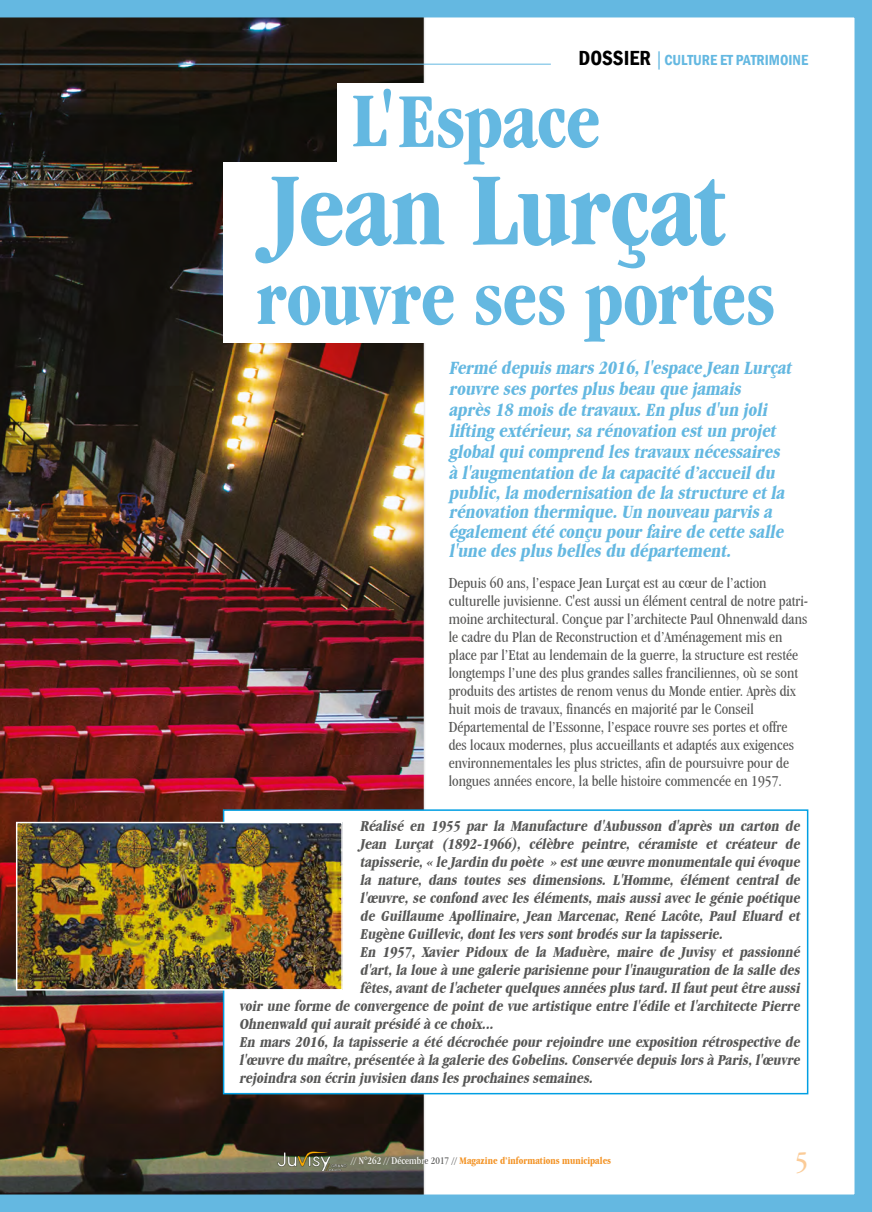
<style>
.page{position:relative;width:872px;height:1212px;background:#fff}
.page>*{position:absolute;margin:0;border:0;box-sizing:border-box;transform-origin:0 0}
.t1{font:700 condensed 108px "Garamond IT Cby BT";letter-spacing:-.02em;color:#64b8e1}
.t2{font:700 condensed 80.4px "Garamond IT Cby BT";letter-spacing:-.015em;color:#64b8e1}
.t3{font:condensed 30px "Garamond IT Cby BT";color:#fbcb97}
.t4{font:italic 700 condensed 19.5px/20.4px "Garamond IT Cby BT";color:#64b8e1}
.t5{font:italic 700 condensed 15.75px "Garamond IT Cby BT";color:#575756}
.t6{font:condensed 15.75px/18px "Garamond IT Cby BT";color:#575756}
.t7{font:600 condensed 15px "Franklin Gothic";color:#64b8e1}
.t8{font:700 condensed 10.5px "Garamond IT Cby BT";color:#f39325}
.s1{font-size:21px;color:#000}
.s2{font-weight:400;color:#fff}
.s3{font-weight:400;color:#575756}
.s4{color:#575756}
</style>
<div class="page">
<img style="left:0;top:0;width:872px;height:1212px">
<img style="left:276px;top:1148px;width:72px;height:22px">
<hr style="left:0;top:64px;width:551px;height:1px;background:#64b8e1">
<div style="left:223px;top:809px;width:585px;height:285px;background:#fff;border:2px solid #009fe3"></div>
<div style="left:337px;top:83px;width:330px;height:112px;background:#fff"></div>
<div style="left:223px;top:162px;width:445px;height:180px;background:#fff"></div>
<img style="left:19px;top:825px;width:321px;height:162px">
<div style="left:16px;top:822px;width:327px;height:168px;border:2px solid #fff"></div>
<p class="t7" style="left:578px;top:50px;width:231px"><span class="s1">DOSSIER</span> │CULTURE ET PATRIMOINE</p>
<h2 class="t2" style="left:351px;top:74px;width:251px">L'Espace</h2>
<h1 class="t1" style="left:269px;top:146px;width:458px">Jean Lurçat</h1>
<h2 class="t2" style="left:256px;top:251px;width:521px">rouvre ses portes</h2>
<p class="t4" style="left:449px;top:357px;width:348px">Fermé depuismars2016,l'espace Jean Lurçat rouvre sesportesplusbeau que jamais après18 moisde travaux.En plusd'un joli lifting extérieur,sa rénovation estun proj et globalquicomprend lestravaux nécessaires à l'augmentation de la capacité d’accueildu public,la modernisation de la structure etla rénovation thermique.Un nouveau parvisa égalementété conçu p our faire de cette salle l'une desplusbellesdu département.</p>
<p class="t6" style="left:449px;top:574px;width:361px">Depuis 60 ans, l’espace Jean Lurçat est au cœur de l’action culturelle juvisienne. C'est aussi un élément central de notre patri&shy;moine architectural. Conçue par l’architecte Paul Ohnenwald dans le cadre du Plan de Reconstruction et d’Aménagement mis en place par l’Etat au lendemain de la guerre, la structure est restée longtemps l’une des plus grandes salles franciliennes, où se sont produits des artistes de renom venus du Monde entier. Après dix huit mois de travaux, financés en majorité par le Conseil Départemental de l’Essonne, l’espace rouvre ses portes et offre des locaux modernes, plus accueillants et adaptés aux exigences environnementales les plus strictes, afin de poursuivre pour de longues années encore, la belle histoire commencée en 1957.</p>
<p class="t5" style="left:360px;top:816px;width:444px">Réalisé en 1955 par la Manufacture d'Aubusson d'après un carton de</p>
<p class="t5" style="left:360px;top:834px;width:444px">Jean Lurçat (1892-1966), célèbre peintre, céramiste et créateur de</p>
<p class="t5" style="left:360px;top:852px;width:444px">tapisserie,« le Jardin du poète » estune œuvre monumentale quiévoque</p>
<p class="t5" style="left:360px;top:870px;width:444px">la nature, dans toutes ses dimensions. L'Homme, élément central de</p>
<p class="t5" style="left:360px;top:888px;width:444px">l'œuvre, se confond avec les éléments, mais aussi avec le génie poétique</p>
<p class="t5" style="left:360px;top:906px;width:444px">de Guillaume Apollinaire, Jean Marcenac, René Lacôte, Paul Eluard et</p>
<p class="t5" style="left:360px;top:924px;width:367px">Eugène Guillevic,dontlesverssontbrodéssur la tapisserie.</p>
<p class="t5" style="left:360px;top:942px;width:444px">En 1957, Xavier Pidoux de la Maduère, maire de Juvisy et passionné</p>
<p class="t5" style="left:360px;top:960px;width:444px">d'art,la loue à une galerie parisienne p our l'inauguration de la salle des</p>
<p class="t5" style="left:360px;top:978px;width:444px">fêtes,avantde l'acheter quelquesannéesplustard.Ilfautp eutêtre aussi</p>
<p class="t5" style="left:239px;top:996px;width:565px">voir une forme de convergence de point de vue artistique entre l'édile et l'architecte Pierre</p>
<p class="t5" style="left:239px;top:1014px;width:258px">Ohnenwald quiauraitprésidé à ce choix...</p>
<p class="t5" style="left:239px;top:1032px;width:565px">En mars 2016, la tapisserie a été décrochée pour rejoindre une exposition rétrospective de</p>
<p class="t5" style="left:239px;top:1050px;width:565px">l'œuvre du maître,présentée à la galerie desGobelins.Conservée depuislorsà Paris,l'œuvre</p>
<p class="t5" style="left:239px;top:1068px;width:358px">rejoindra son écrin juvisien danslesprochainessemaines.</p>
<p class="t8" style="left:351px;top:1155px;width:262px"><span class="s2">// N°262 // Décembr</span><span class="s3">e 2017</span> <span class="s4">//</span> Magazine d’informations municipales</p>
<h3 class="t3" style="left:795px;top:1144px;width:14px">5</h3>
</div>
